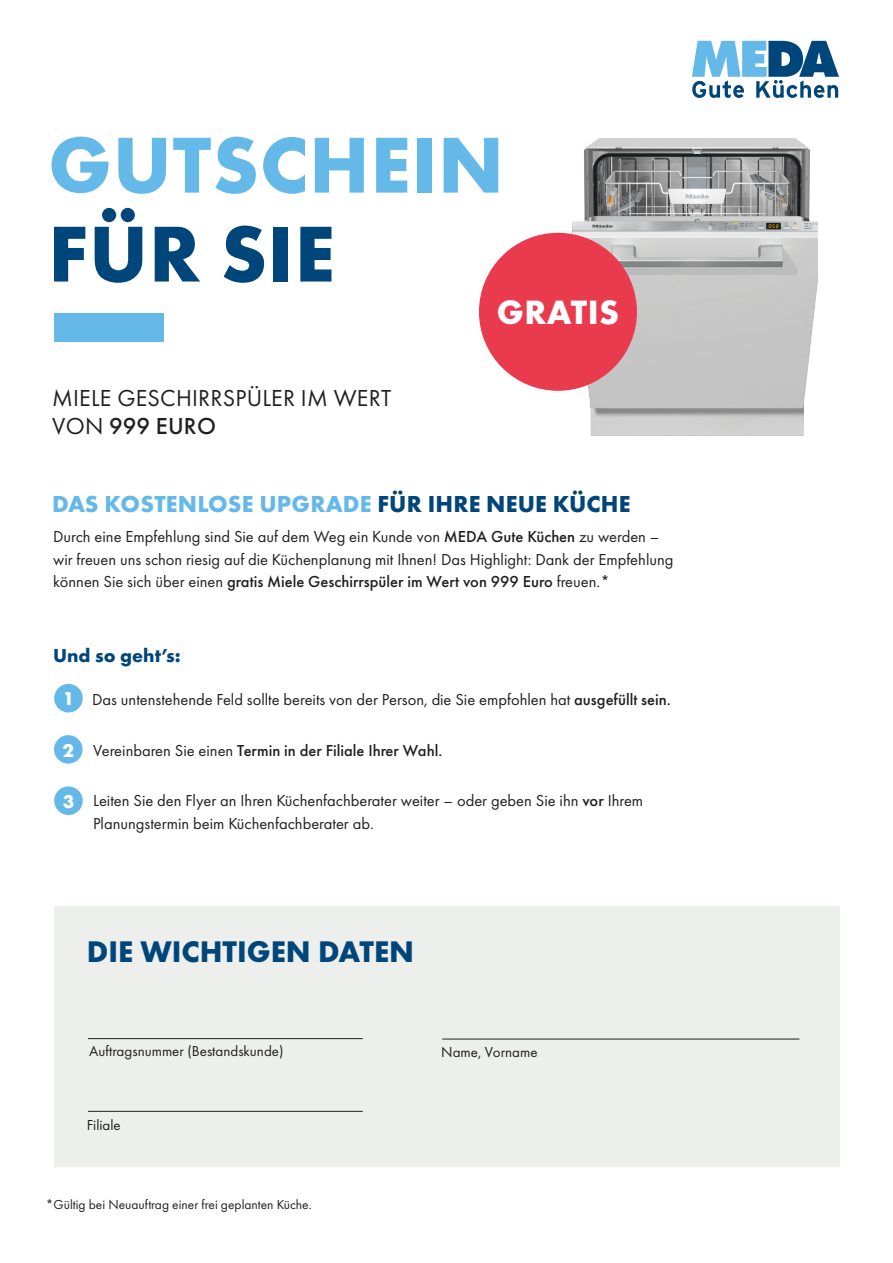
<style>
.page{position:relative;width:893px;height:1263px;background:#fff}
.page>*{position:absolute;margin:0;border:0;box-sizing:border-box;transform-origin:0 0}
.t1{font:700 164.25px "Futura PT";color:#64b9e8}
.t2{font:700 82.05px "Futura PT";letter-spacing:.01em;color:#64b9e8}
.t3{font:700 82.05px "Futura PT";letter-spacing:.01em;color:#01467a}
.t4{font:700 35.1px "Futura PT";letter-spacing:.01em;color:#fff}
.t5{font:700 30.9px "Futura PT";color:#01467a}
.t6{font:700 24px "Futura PT";letter-spacing:.01em;color:#64b9e8}
.t7{font:24px/28.8px "Futura PT";letter-spacing:.01em;color:#231f20}
.t8{font:700 19.5px "Futura PT";color:#01467a}
.t9{font:700 19.35px "Futura PT";color:#fff}
.t10{font:16.5px/22.5px "Futura PT";color:#231f20}
.t11{font:500 16.5px "Futura PT";color:#231f20}
.t12{font:15px "Futura PT";color:#231f20}
.t13{font:13.5px "Futura PT";color:#231f20}
.s1{font-weight:500}
.s2{color:#01467a}
.s3{font-weight:400}
</style>
<div class="page">
<div style="left:54px;top:906px;width:786px;height:260px;background:#edefed"></div>
<hr style="left:88px;top:1038px;width:275px;height:1px;background:#231f20">
<hr style="left:442px;top:1039px;width:357px;height:1px;background:#231f20">
<hr style="left:88px;top:1111px;width:275px;height:1px;background:#231f20">
<svg style="left:692px;top:41px;width:147px;height:57px"></svg>
<img style="left:571px;top:138px;width:247px;height:298px">
<div style="left:479px;top:233px;width:158px;height:158px;background:#ea3a4e;border-radius:50%"></div>
<div style="left:54px;top:684px;width:29px;height:28px;background:#64b9e8;border-radius:50%"></div>
<div style="left:54px;top:735px;width:29px;height:29px;background:#64b9e8;border-radius:50%"></div>
<div style="left:54px;top:786px;width:29px;height:29px;background:#64b9e8;border-radius:50%"></div>
<p class="t2" style="left:48px;top:112px;width:457px">GUTSCHEIN</p>
<p class="t3" style="left:48px;top:201px;width:288px">FÜR SIE</p>
<p class="t1" style="left:215px;top:302px;width:53px;rotate:90deg">I</p>
<p class="t4" style="left:497px;top:290px;width:124px">GRATIS</p>
<p class="t7" style="left:52px;top:383px;width:341px">MIELE GESCHIRRSPÜLER IM WERT<br>VON <span class="s1">999 EURO</span></p>
<p class="t6" style="left:52px;top:489px;width:580px">DAS KOSTENLOSE UPGRADE <span class="s2">FÜR IHRE NEUE KÜCHE</span></p>
<p class="t10" style="left:53px;top:525px;width:622px">Durch eine Empfehlung sind Sie auf dem Weg ein Kunde von <span class="s1">MEDA Gute Küchen</span> zu werden – wir freuen uns schon riesig auf die Küchenplanung mit Ihnen! Das Highlight: Dank der Empfehlung können Sie sich über einen <span class="s1">gratis Miele Geschirrspüler im Wert von 999 Euro</span> freuen.*</p>
<p class="t8" style="left:53px;top:643px;width:129px">Und so geht’s:</p>
<p class="t10" style="left:92px;top:688px;width:580px">Das untenstehende Feld sollte bereits von der Person, die Sie empfohlen hat <span class="s1">ausgefüllt sein.</span></p>
<p class="t11" style="left:93px;top:741px;width:351px"><span class="s3">Vereinbaren Sie einen</span> Termin in der Filiale Ihrer Wahl.</p>
<p class="t10" style="left:93px;top:790px;width:552px">Leiten Sie den Flyer an Ihren Küchenfachberater weiter – oder geben Sie ihn <span class="s1">vor</span> Ihrem<br>Planungstermin beim Küchenfachberater ab.</p>
<p class="t9" style="left:63px;top:686px;width:13px">1</p>
<p class="t9" style="left:62px;top:738px;width:13px">2</p>
<p class="t9" style="left:63px;top:789px;width:13px">3</p>
<p class="t5" style="left:87px;top:932px;width:329px">DIE WICHTIGEN DATEN</p>
<p class="t12" style="left:89px;top:1042px;width:196px">Auftragsnummer (Bestandskunde)</p>
<p class="t12" style="left:87px;top:1116px;width:36px">Filiale</p>
<p class="t13" style="left:46px;top:1196px;width:267px">*Gültig bei Neuauftrag einer frei geplanten Küche.</p>
<p class="t12" style="left:441px;top:1043px;width:98px">Name, Vorname</p>
</div>
